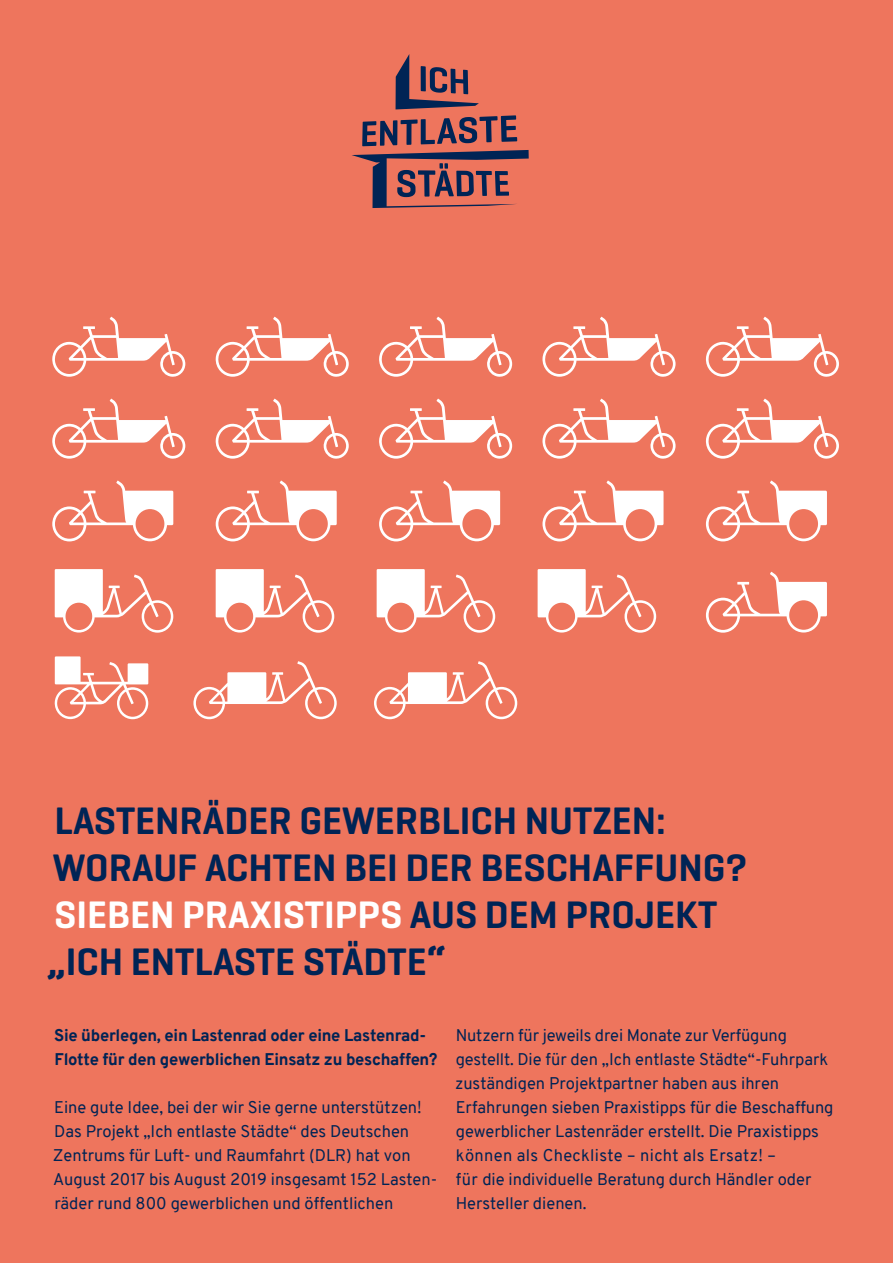
<style>
.page{position:relative;width:893px;height:1263px;background:#ee755d}
.page>*{position:absolute;margin:0;border:0;box-sizing:border-box;transform-origin:0 0}
.t1{font:600 39px/46.8px "Geogrotesque";color:#002455}
.t2{font:16.5px/24px "Overpass";color:#002455}
.t3{font:800 16.5px/24px "Overpass";letter-spacing:-.015em;color:#002455}
.s1{color:#fff}
</style>
<div class="page">
<svg style="left:52px;top:480px;width:121px;height:61px"></svg>
<svg style="left:216px;top:480px;width:121px;height:61px"></svg>
<svg style="left:379px;top:480px;width:121px;height:61px"></svg>
<svg style="left:542px;top:480px;width:121px;height:61px"></svg>
<svg style="left:706px;top:480px;width:121px;height:61px"></svg>
<svg style="left:55px;top:569px;width:118px;height:64px"></svg>
<svg style="left:216px;top:569px;width:118px;height:64px"></svg>
<svg style="left:377px;top:569px;width:118px;height:64px"></svg>
<svg style="left:538px;top:569px;width:118px;height:64px"></svg>
<svg style="left:706px;top:572px;width:121px;height:61px"></svg>
<svg style="left:193px;top:661px;width:144px;height:58px"></svg>
<svg style="left:374px;top:661px;width:143px;height:58px"></svg>
<svg style="left:54px;top:656px;width:94px;height:63px"></svg>
<svg style="left:52px;top:317px;width:133px;height:60px"></svg>
<svg style="left:215px;top:317px;width:134px;height:60px"></svg>
<svg style="left:379px;top:317px;width:133px;height:60px"></svg>
<svg style="left:542px;top:317px;width:134px;height:60px"></svg>
<svg style="left:705px;top:317px;width:134px;height:60px"></svg>
<svg style="left:52px;top:399px;width:133px;height:60px"></svg>
<svg style="left:215px;top:399px;width:134px;height:60px"></svg>
<svg style="left:379px;top:399px;width:133px;height:60px"></svg>
<svg style="left:542px;top:399px;width:134px;height:60px"></svg>
<svg style="left:705px;top:399px;width:134px;height:60px"></svg>
<svg style="left:352px;top:54px;width:177px;height:154px"></svg>
<h1 class="t1" style="left:47px;top:797px;width:702px">LASTENRÄDER GEWERBLICH NUTZEN:<br>WORAUF ACHTEN BEI DER BESCHAFFUNG?<br><span class="s1">SIEBEN PRAXISTIPPS</span> AUS DEM PROJEKT „ICH ENTLASTE STÄDTE“</h1>
<p class="t3" style="left:54px;top:1023px;width:385px">Sie überlegen, ein Lastenrad oder eine Lastenrad-<br>Flotte für den gewerblichen Einsatz zu beschaffen?</p>
<p class="t2" style="left:53px;top:1095px;width:386px">Eine gute Idee, bei der wir Sie gerne unterstützen!<br>Das Projekt „Ich entlaste Städte“ des Deutschen Zentrums für Luft- und Raumfahrt (DLR) hat von August 2017 bis August 2019 insgesamt 152 Lasten&shy;räder rund 800 gewerblichen und öffentlichen</p>
<p class="t2" style="left:455px;top:1023px;width:380px">Nutzern für jeweils drei Monate zur Verfügung gestellt. Die für den „Ich entlaste Städte“-Fuhrpark zuständigen Projektpartner haben aus ihren Erfahrungen sieben Praxistipps für die Beschaffung gewerblicher Lastenräder erstellt. Die Praxistipps können als Checkliste – nicht als Ersatz! –<br>für die individuelle Beratung durch Händler oder Hersteller dienen.</p>
</div>
